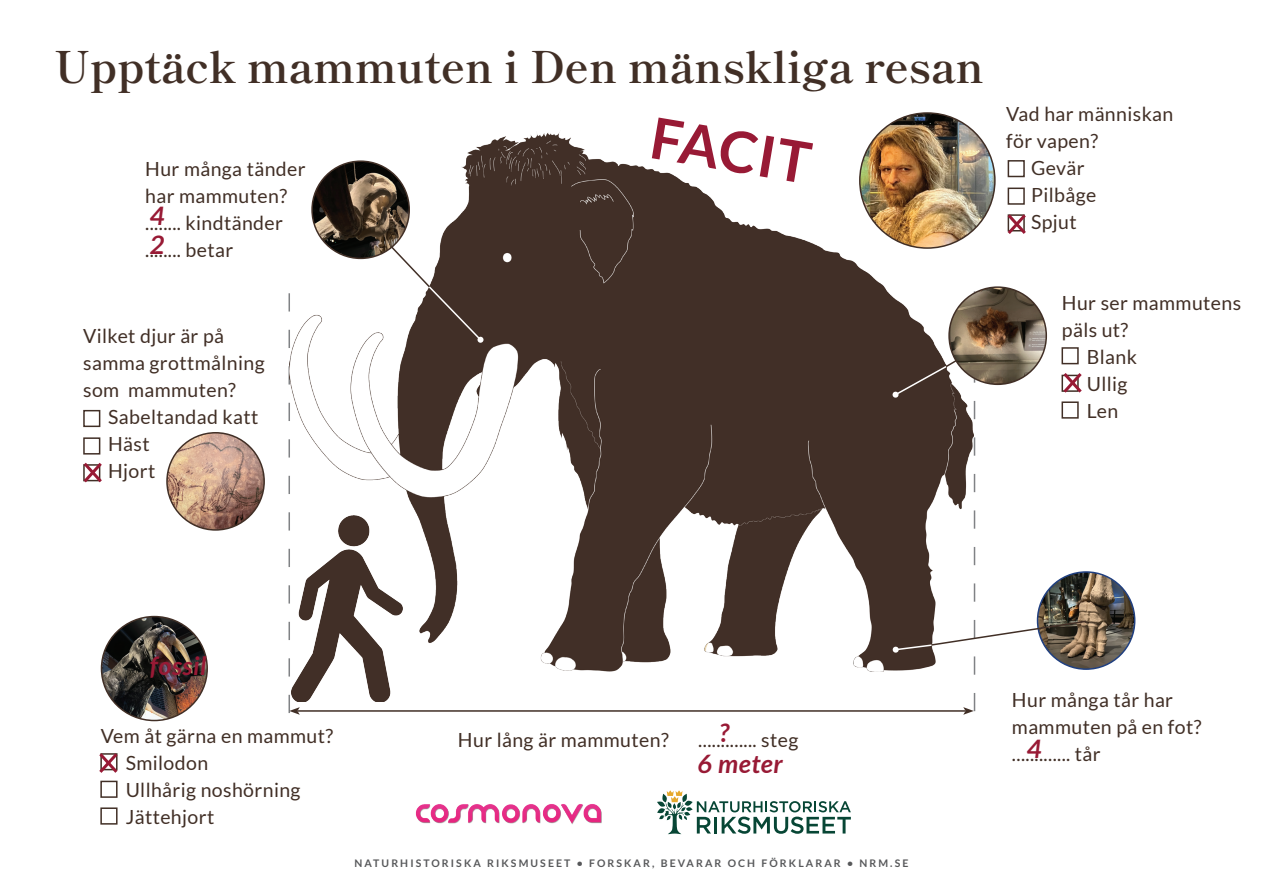
<style>
.page{position:relative;width:1263px;height:893px;background:#fff}
.page>*{position:absolute;margin:0;border:0;box-sizing:border-box;transform-origin:0 0}
.t1{font:700 57px "Lato";color:#981a35}
.t2{font:700 43.5px "Shippori Mincho";color:#412f26}
.t3{font:italic 700 25.5px/28.5px "Lato";letter-spacing:.02em;color:#981a35}
.t4{font:19.5px/27px "Lato";letter-spacing:.02em;color:#412f26}
.t5{font:700 10.5px "Lato";letter-spacing:.2em;color:#57585a}
</style>
<div class="page">
<img style="left:415px;top:804px;width:187px;height:20px">
<svg style="left:657px;top:790px;width:194px;height:44px"></svg>
<hr style="left:297px;top:710px;width:668px;height:2px;background:#412f26">
<svg style="left:288px;top:293px;width:12px;height:422px"></svg>
<img style="left:290px;top:130px;width:683px;height:541px">
<img style="left:1037px;top:572px;width:98px;height:97px;border-radius:49px">
<img style="left:292px;top:516px;width:110px;height:186px">
<svg style="left:359px;top:213px;width:125px;height:131px"></svg>
<div style="left:477px;top:337px;width:7px;height:6px;background:#fff;border-radius:50%"></div>
<img style="left:312px;top:161px;width:97px;height:97px;border-radius:49px">
<div style="left:311px;top:160px;width:99px;height:99px;border:2px solid #412f26;border-radius:50%"></div>
<img style="left:101px;top:617px;width:106px;height:103px">
<div style="left:101px;top:616px;width:107px;height:105px;border:2px solid #412f26;border-radius:50%"></div>
<img style="left:860px;top:113px;width:135px;height:135px;border-radius:68px">
<div style="left:1008px;top:160px;width:17px;height:17px;background:#fff;border:2px solid #412f26"></div>
<div style="left:1008px;top:188px;width:17px;height:17px;background:#fff;border:2px solid #412f26"></div>
<div style="left:83px;top:410px;width:17px;height:17px;background:#fff;border:2px solid #412f26"></div>
<div style="left:83px;top:437px;width:17px;height:18px;background:#fff;border:2px solid #412f26"></div>
<img style="left:167px;top:433px;width:97px;height:97px;border-radius:49px">
<div style="left:166px;top:432px;width:99px;height:99px;border:2px solid #412f26;border-radius:50%"></div>
<div style="left:100px;top:781px;width:18px;height:17px;background:#fff;border:2px solid #412f26"></div>
<div style="left:100px;top:807px;width:18px;height:18px;background:#fff;border:2px solid #412f26"></div>
<svg style="left:83px;top:462px;width:19px;height:21px"></svg>
<svg style="left:99px;top:753px;width:19px;height:20px"></svg>
<svg style="left:891px;top:291px;width:197px;height:424px"></svg>
<svg style="left:1007px;top:214px;width:19px;height:20px"></svg>
<h2 class="t2" style="left:54px;top:40px;width:931px">Upptäck mammuten i Den mänskliga resan</h2>
<p class="t4" style="left:145px;top:155px;width:162px">Hur många tänder har mammuten? ........ kindtänder ........ betar</p>
<h3 class="t3" style="left:150px;top:202px;width:16px">4<br>2</h3>
<p class="t4" style="left:83px;top:322px;width:183px">Vilket djur är på samma grottmålning som mammuten?</p>
<p class="t4" style="left:108px;top:403px;width:152px">Sabeltandad katt<br>Häst<br>Hjort</p>
<h1 class="t1" style="left:656px;top:105px;width:163px;rotate:9deg">FACIT</h1>
<p class="t4" style="left:1006px;top:100px;width:169px">Vad har människan</p>
<p class="t4" style="left:1006px;top:127px;width:94px">för vapen?</p>
<p class="t4" style="left:1031px;top:154px;width:55px">Gevär</p>
<p class="t4" style="left:1031px;top:181px;width:67px">Pilbåge</p>
<p class="t4" style="left:1031px;top:208px;width:47px">Spjut</p>
<p class="t4" style="left:1062px;top:289px;width:181px">Hur ser mammutens</p>
<p class="t4" style="left:1062px;top:316px;width:68px">päls ut?</p>
<p class="t4" style="left:1087px;top:343px;width:52px">Blank</p>
<p class="t4" style="left:1087px;top:370px;width:42px">Ullig</p>
<p class="t4" style="left:1087px;top:397px;width:33px">Len</p>
<h3 class="t3" style="left:150px;top:652px;width:58px">fossil</h3>
<p class="t4" style="left:126px;top:722px;width:209px;text-indent:-25px">Vem åt gärna en mammut?<br>Smilodon<br>Ullhårig noshörning<br>Jättehjort</p>
<h3 class="t3" style="left:697px;top:718px;width:87px;line-height:30.6px;text-indent:22px">?<br>6 meter</h3>
<p class="t4" style="left:458px;top:727px;width:212px">Hur lång är mammuten?</p>
<p class="t4" style="left:698px;top:727px;width:102px">............. steg</p>
<p class="t5" style="left:354px;top:857px;width:555px">NATURHISTORISKA RIKSMUSEET • FORSKAR, BEVARAR OCH FÖRKLARAR • NRM.SE</p>
<p class="t4" style="left:1012px;top:687px;width:191px">Hur många tår har mammuten på en fot? ............. tår</p>
<h3 class="t3" style="left:1027px;top:735px;width:16px">4</h3>
</div>
